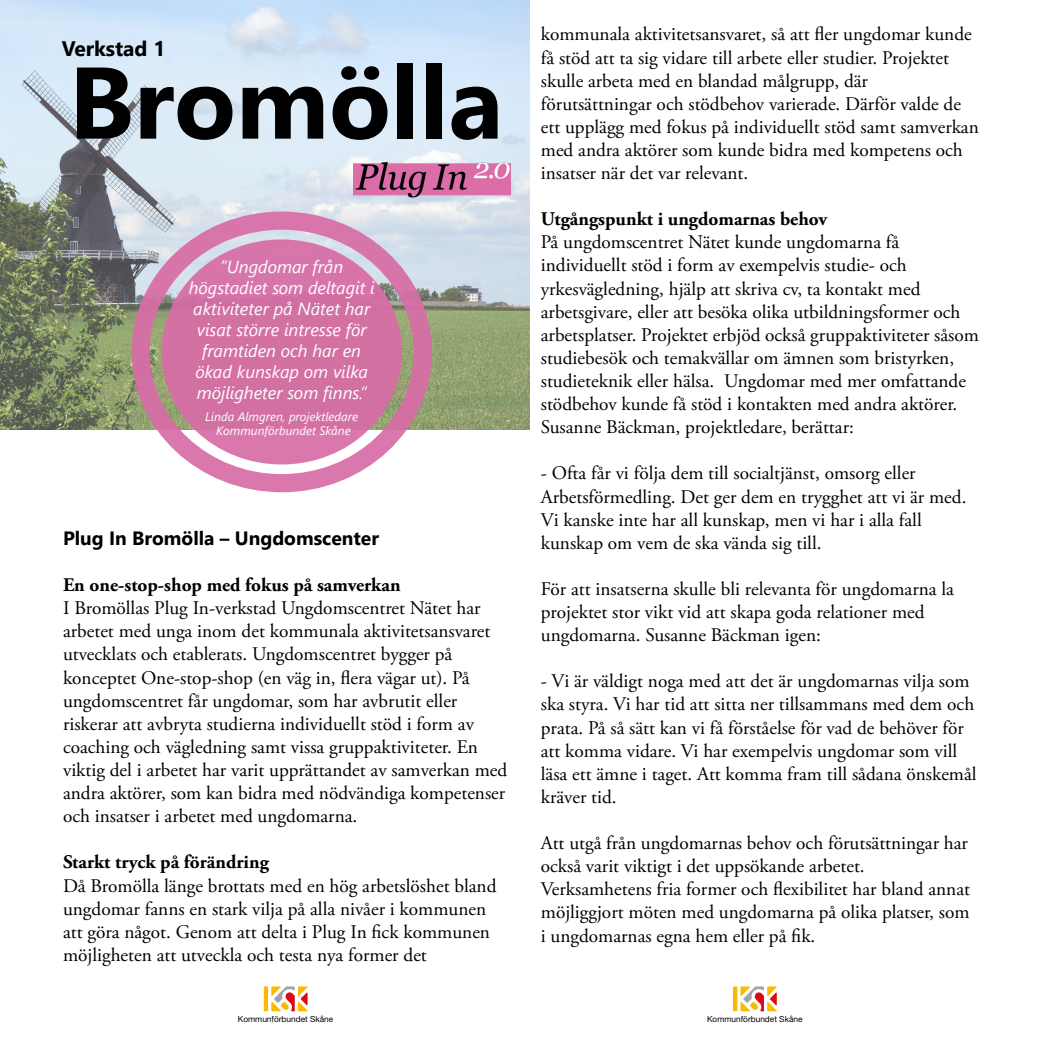
<style>
.page{position:relative;width:1042px;height:1042px;background:#fff}
.page>*{position:absolute;margin:0;border:0;box-sizing:border-box;transform-origin:0 0}
.t1{font:700 101.5px "Segoe UI";color:#000}
.t2{font:700 21px "Segoe UI";color:#000}
.t3{font:19.25px/23.1px "Adobe Garamond Pro";color:#000}
.t4{font:700 19.25px "Adobe Garamond Pro";color:#000}
.t5{font:700 19.25px "Segoe UI";color:#000}
.t6{font:italic 17.5px/21px "Segoe UI";color:#fff;text-align:center}
.t7{font:italic 12.25px/14.7px "Segoe UI";color:#fff;text-align:center}
.t8{font:8.22px "Helvetica Neue";color:#000}
</style>
<div class="page">
<img style="left:0;top:0;width:529px;height:430px">
<img style="left:353px;top:163px;width:157px;height:41px">
<div style="left:161px;top:239px;width:241px;height:225px;background:#d86da7;border-radius:50%"></div>
<div style="left:132px;top:211px;width:300px;height:281px;border:18px solid #d86da7;border-radius:50%"></div>
<svg style="left:733px;top:986px;width:44px;height:25px"></svg>
<svg style="left:264px;top:986px;width:43px;height:25px"></svg>
<p class="t2" style="left:62px;top:32px;width:105px">Verkstad 1</p>
<h1 class="t1" style="left:69px;top:21px;width:436px">Bromölla</h1>
<p class="t6" style="left:189px;top:255px;width:187px">”Ungdomar från högstadiet som deltagit i aktiviteter på Nätet har visat större intresse för framtiden och har en ökad kunskap om vilka möjligheter som finns.”</p>
<p class="t7" style="left:205px;top:408px;width:154px">Linda Almgren, projektledare<br>Kommunförbundet Skåne</p>
<p class="t5" style="left:63px;top:522px;width:317px">Plug In Bromölla – Ungdomscenter</p>
<p class="t4" style="left:63px;top:574px;width:339px">En one-stop-shop med fokus på samverkan</p>
<p class="t3" style="left:63px;top:597px;width:446px">I Bromöllas Plug In-verkstad Ungdomscentret Nätet har arbetet med unga inom det kommunala aktivitetsansvaret utvecklats och etablerats. Ungdomscentret bygger på konceptet One-stop-shop (en väg in, flera vägar ut). På ungdomscentret får ungdomar, som har avbrutit eller riskerar att avbryta studierna individuellt stöd i form av coaching och vägledning samt vissa gruppaktiviteter. En viktig del i arbetet har varit upprättandet av samverkan med andra aktörer, som kan bidra med nödvändiga kompetenser och insatser i arbetet med ungdomarna.</p>
<p class="t4" style="left:63px;top:851px;width:207px">Starkt tryck på förändring</p>
<p class="t3" style="left:63px;top:874px;width:435px">Då Bromölla länge brottats med en hög arbetslöshet bland ungdomar fanns en stark vilja på alla nivåer i kommunen att göra något. Genom att delta i Plug In fick kommunen möjligheten att utveckla och testa nya former det</p>
<p class="t8" style="left:238px;top:1013px;width:97px">Kommunförbundet Skåne</p>
<p class="t3" style="left:541px;top:23px;width:439px">kommunala aktivitetsansvaret, så att fler ungdomar kunde få stöd att ta sig vidare till arbete eller studier. Projektet skulle arbeta med en blandad målgrupp, där förutsättningar och stödbehov varierade. Därför valde de ett upplägg med fokus på individuellt stöd samt samverkan med andra aktörer som kunde bidra med kompetens och insatser när det var relevant.</p>
<p class="t4" style="left:541px;top:208px;width:288px">Utgångspunkt i ungdomarnas behov</p>
<p class="t3" style="left:541px;top:231px;width:439px">På ungdomscentret Nätet kunde ungdomarna få individuellt stöd i form av exempelvis studie- och yrkesvägledning, hjälp att skriva cv, ta kontakt med arbetsgivare, eller att besöka olika utbildningsformer och arbetsplatser. Projektet erbjöd också gruppaktiviteter såsom studiebesök och temakvällar om ämnen som bristyrken, studieteknik eller hälsa. Ungdomar med mer omfattande stödbehov kunde få stöd i kontakten med andra aktörer.<br>Susanne Bäckman, projektledare, berättar:</p>
<p class="t3" style="left:541px;top:462px;width:427px">- Ofta får vi följa dem till socialtjänst, omsorg eller Arbetsförmedling. Det ger dem en trygghet att vi är med.<br>Vi kanske inte har all kunskap, men vi har i alla fall kunskap om vem de ska vända sig till.</p>
<p class="t3" style="left:541px;top:578px;width:415px">För att insatserna skulle bli relevanta för ungdomarna la projektet stor vikt vid att skapa goda relationer med ungdomarna. Susanne Bäckman igen:</p>
<p class="t3" style="left:541px;top:670px;width:437px">- Vi är väldigt noga med att det är ungdomarnas vilja som ska styra. Vi har tid att sitta ner tillsammans med dem och prata. På så sätt kan vi få förståelse för vad de behöver för att komma vidare. Vi har exempelvis ungdomar som vill läsa ett ämne i taget. Att komma fram till sådana önskemål kräver tid.</p>
<p class="t3" style="left:541px;top:832px;width:431px">Att utgå från ungdomarnas behov och förutsättningar har också varit viktigt i det uppsökande arbetet.<br>Verksamhetens fria former och flexibilitet har bland annat möjliggjort möten med ungdomarna på olika platser, som i ungdomarnas egna hem eller på fik.</p>
<p class="t8" style="left:707px;top:1013px;width:97px">Kommunförbundet Skåne</p>
</div>
